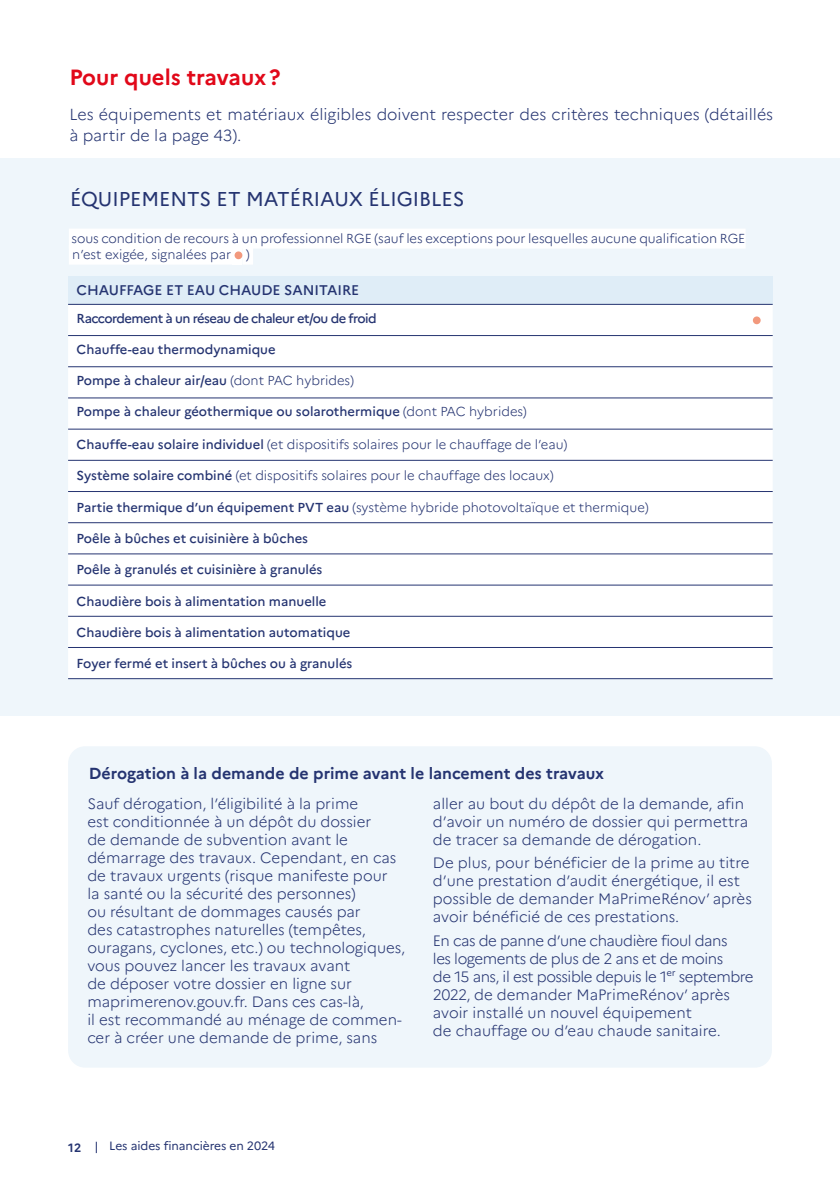
<style>
.page{position:relative;width:840px;height:1191px;background:#fff}
.page>*{position:absolute;margin:0;border:0;box-sizing:border-box;transform-origin:0 0}
.t1{font:700 22px "Marianne";color:#e10819}
.t2{font:20px "Marianne";color:#253471}
.t3{font:300 16px/21px "Marianne";color:#253471}
.t4{font:700 16px "Marianne";color:#253471}
.t5{font:300 15px/18px "Marianne";color:#253471}
.t6{font:300 15px/18px "Marianne";letter-spacing:-.03em;color:#253471}
.t7{font:500 14px "Marianne";color:#253471}
.t8{font:300 13px/16px "Marianne";letter-spacing:-.005em;color:#253471}
.t9{font:500 13px "Marianne";color:#253471}
.t10{font:500 13px "Marianne";letter-spacing:-.04em;color:#253471}
.t11{font:12px "Marianne";letter-spacing:-.005em;color:#253471}
.t12{font:700 12px "Marianne";color:#253471}
.s1{font-weight:300}
.s2{font-weight:500}
</style>
<div class="page">
<div style="left:0;top:159px;width:839px;height:557px;background:#eff6fb"></div>
<div style="left:233px;top:248px;width:9px;height:17px;background:#fff"></div>
<div style="left:68px;top:276px;width:704px;height:28px;background:#dfedf7"></div>
<div style="left:68px;top:305px;width:704px;height:373px;background:#fff"></div>
<hr style="left:68px;top:304px;width:704px;height:1px;background:#253471">
<hr style="left:68px;top:335px;width:704px;height:1px;background:#253471">
<hr style="left:68px;top:366px;width:704px;height:1px;background:#253471">
<hr style="left:68px;top:397px;width:704px;height:1px;background:#253471">
<hr style="left:68px;top:428px;width:704px;height:1px;background:#253471">
<hr style="left:68px;top:460px;width:704px;height:1px;background:#253471">
<hr style="left:68px;top:491px;width:704px;height:1px;background:#253471">
<hr style="left:68px;top:522px;width:704px;height:1px;background:#253471">
<hr style="left:68px;top:553px;width:704px;height:1px;background:#253471">
<hr style="left:68px;top:584px;width:704px;height:1px;background:#253471">
<hr style="left:68px;top:616px;width:704px;height:1px;background:#253471">
<hr style="left:68px;top:647px;width:704px;height:1px;background:#253471">
<hr style="left:68px;top:678px;width:704px;height:1px;background:#253471">
<div style="left:68px;top:746px;width:703px;height:321px;background:#eff6fb;border-radius:17px"></div>
<div style="left:69px;top:229px;width:676px;height:20px;background:#fff"></div>
<div style="left:69px;top:245px;width:165px;height:20px;background:#fff"></div>
<div style="left:242px;top:245px;width:11px;height:20px;background:#fff"></div>
<div style="left:234px;top:251px;width:8px;height:8px;background:#f2997d;border-radius:50%"></div>
<div style="left:752px;top:316px;width:8px;height:8px;background:#f2997d;border-radius:50%"></div>
<svg style="left:96px;top:1141px;width:1px;height:12px"></svg>
<h1 class="t1" style="left:69px;top:63px;width:212px">Pour quels travaux?</h1>
<p class="t3" style="left:69px;top:103px;width:704px">Les équipements et matériaux éligibles doivent respecter des critères techniques (détaillés à partir de la page 43).</p>
<h2 class="t2" style="left:70px;top:187px;width:396px">ÉQUIPEMENTS ET MATÉRIAUX ÉLIGIBLES</h2>
<p class="t8" style="left:71px;top:230px;width:675px">sous condition de recours à un professionnel RGE (sauf les exceptions pour lesquelles aucune qualification RGE n’est exigée, signalées par )</p>
<p class="t7" style="left:77px;top:282px;width:284px">CHAUFFAGE ET EAU CHAUDE SANITAIRE</p>
<p class="t10" style="left:77px;top:310px;width:301px">Raccordement à un réseau de chaleur et/ou de froid</p>
<p class="t9" style="left:77px;top:341px;width:200px">Chauffe-eau thermodynamique</p>
<p class="t9" style="left:77px;top:372px;width:278px">Pompe à chaleur air/eau <span class="s1">(dont PAC hybrides)</span></p>
<p class="t9" style="left:77px;top:404px;width:451px">Pompe à chaleur géothermique ou solarothermique <span class="s1">(dont PAC hybrides)</span></p>
<p class="t8" style="left:77px;top:436px;width:492px"><span class="s2">Chauffe-eau solaire individuel</span> (et dispositifs solaires pour le chauffage de l’eau)</p>
<p class="t8" style="left:77px;top:467px;width:478px"><span class="s2">Système solaire combiné</span> (et dispositifs solaires pour le chauffage des locaux)</p>
<p class="t8" style="left:77px;top:499px;width:573px"><span class="s2">Partie thermique d’un équipement PVT eau</span> (système hybride photovoltaïque et thermique)</p>
<p class="t9" style="left:77px;top:530px;width:233px">Poêle à bûches et cuisinière à bûches</p>
<p class="t9" style="left:77px;top:562px;width:247px">Poêle à granulés et cuisinière à granulés</p>
<p class="t9" style="left:77px;top:593px;width:251px">Chaudière bois à alimentation manuelle</p>
<p class="t9" style="left:77px;top:624px;width:275px">Chaudière bois à alimentation automatique</p>
<p class="t9" style="left:77px;top:655px;width:277px">Foyer fermé et insert à bûches ou à granulés</p>
<p class="t4" style="left:89px;top:763px;width:516px">Dérogation à la demande de prime avant le lancement des travaux</p>
<p class="t5" style="left:87px;top:794px;width:319px">Sauf dérogation, l’éligibilité à la prime<br>est conditionnée à un dépôt du dossier<br>de demande de subvention avant le démarrage des travaux. Cependant, en cas de travaux urgents (risque manifeste pour<br>la santé ou la sécurité des personnes)<br>ou résultant de dommages causés par<br>des catastrophes naturelles (tempêtes, ouragans, cyclones, etc.) ou technologiques, vous pouvez lancer les travaux avant<br>de déposer votre dossier en ligne sur maprimerenov.gouv.fr. Dans ces cas-là,<br>il est recommandé au ménage de commen&shy;cer à créer une demande de prime, sans</p>
<p class="t5" style="left:432px;top:794px;width:316px">aller au bout du dépôt de la demande, afin d’avoir un numéro de dossier qui permettra de tracer sa demande de dérogation.</p>
<p class="t5" style="left:432px;top:854px;width:320px">De plus, pour bénéficier de la prime au titre d’une prestation d’audit énergétique, il est possible de demander MaPrimeRénov’ après avoir bénéficié de ces prestations.</p>
<p class="t6" style="left:432px;top:931px;width:322px">En cas de panne d’une chaudière fioul dans<br>les logements de plus de 2 ans et de moins<br>de 15 ans, il est possible depuis le 1er septembre 2022, de demander MaPrimeRénov’ après avoir installé un nouvel équipement<br>de chauffage ou d’eau chaude sanitaire.</p>
<p class="t12" style="left:68px;top:1140px;width:15px">12</p>
<p class="t11" style="left:109px;top:1138px;width:167px">Les aides financières en 2024</p>
</div>
